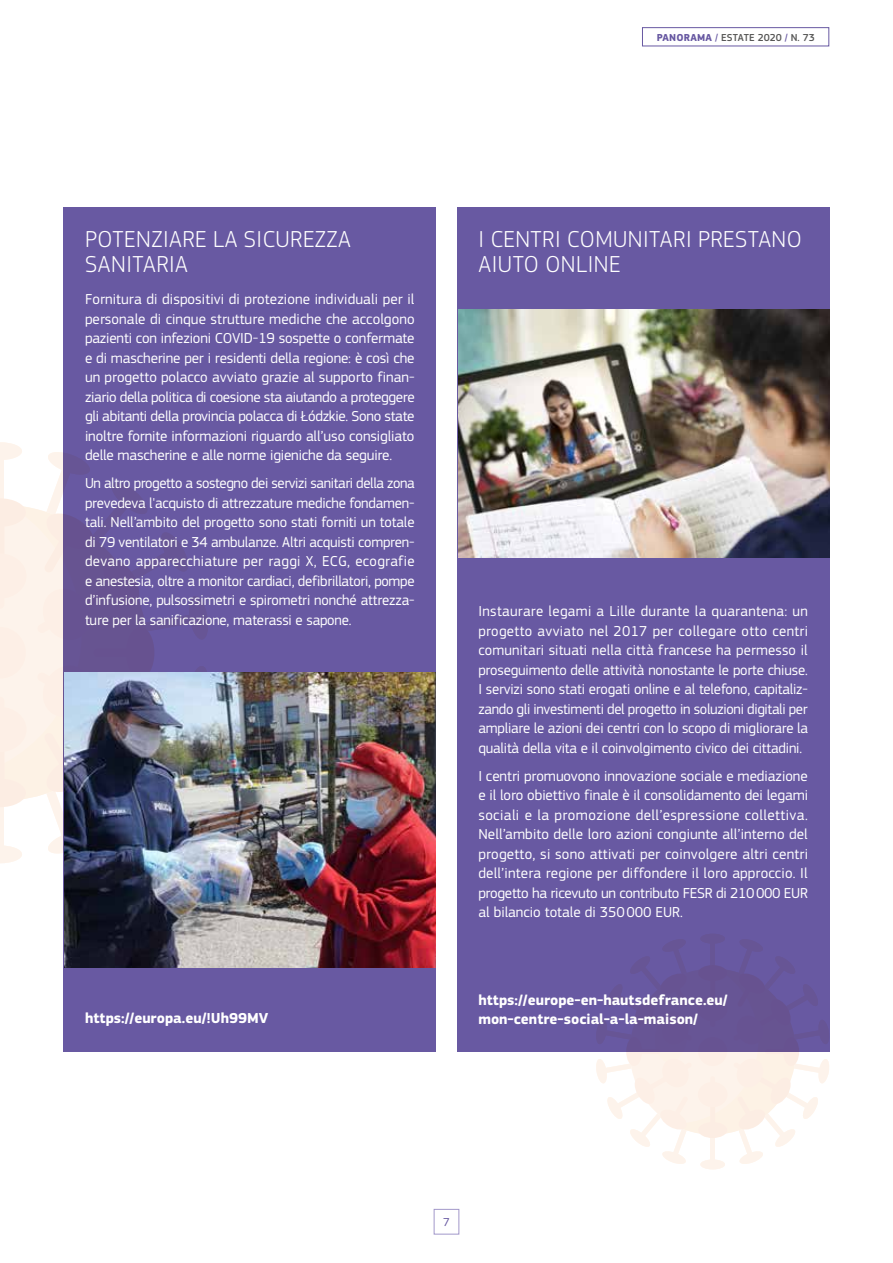
<style>
.page{position:relative;width:893px;height:1263px;background:#fff}
.page>*{position:absolute;margin:0;border:0;box-sizing:border-box;transform-origin:0 0}
.t1{font:300 24px/25.5px "EC Square Sans Pro";letter-spacing:.02em;color:#fff}
.t2{font:15px/19.5px "EC Square Sans Pro";letter-spacing:-.01em;color:#fff;text-align:justify}
.t3{font:700 15px/19.5px "EC Square Sans Pro";color:#fff}
.t4{font:12px "EC Square Sans Pro";color:#6859a2}
.t5{font:500 10.5px "EC Square Sans Pro";color:#575756}
.s1{font-weight:700;color:#6859a2}
.s2{color:#6859a2}
</style>
<div class="page">
<svg style="left:0;top:442px;width:64px;height:421px"></svg>
<div style="left:700px;top:1159px;width:25px;height:10px;background:#fdf3eb;border-radius:50%"></div>
<svg style="left:595px;top:938px;width:235px;height:226px"></svg>
<div style="left:434px;top:1209px;width:25px;height:25px;border:1px solid #a298ca"></div>
<div style="left:642px;top:27px;width:187px;height:19px;border:1px solid #6859a2"></div>
<div style="left:64px;top:207px;width:372px;height:844px;background:#6859a2"></div>
<div style="left:457px;top:207px;width:372px;height:844px;background:#6859a2"></div>
<img style="left:65px;top:673px;width:371px;height:295px">
<img style="left:458px;top:310px;width:371px;height:247px">
<p class="t5" style="left:657px;top:31px;width:160px"><span class="s1">PANORAMA</span> <span class="s2">/</span> ESTATE 2020 <span class="s2">/</span> N. 73</p>
<h1 class="t1" style="left:85px;top:226px;width:267px">POTENZIARE LA SICUREZZA<br>SANITARIA</h1>
<p class="t2" style="left:85px;top:290px;width:331px">Fornitura di dispositivi di protezione individuali per il personale di cinque strutture mediche che accolgono pazienti con infezioni COVID-19 sospette o confermate e di mascherine per i residenti della regione: è così che un progetto polacco avviato grazie al supporto finan&shy;ziario della politica di coesione sta aiutando a proteggere gli abitanti della provincia polacca di Łódzkie. Sono state inoltre fornite informazioni riguardo all’uso consigliato delle mascherine e alle norme igieniche da seguire.</p>
<p class="t2" style="left:85px;top:474px;width:331px">Un altro progetto a sostegno dei servizi sanitari della zona prevedeva l'acquisto di attrezzature mediche fondamen&shy;tali. Nell’ambito del progetto sono stati forniti un totale di 79 ventilatori e 34 ambulanze. Altri acquisti compren&shy;devano apparecchiature per raggi X, ECG, ecografie e anestesia, oltre a monitor cardiaci, defibrillatori, pompe d’infusione, pulsossimetri e spirometri nonché attrezza&shy;ture per la sanificazione, materassi e sapone.</p>
<p class="t3" style="left:85px;top:1009px;width:185px">https://europa.eu/!Uh99MV</p>
<h1 class="t1" style="left:479px;top:226px;width:325px">I CENTRI COMUNITARI PRESTANO<br>AIUTO ONLINE</h1>
<p class="t2" style="left:478px;top:602px;width:331px">Instaurare legami a Lille durante la quarantena: un progetto avviato nel 2017 per collegare otto centri comunitari situati nella città francese ha permesso il proseguimento delle attività nonostante le porte chiuse.<br>I servizi sono stati erogati online e al telefono, capitaliz&shy;zando gli investimenti del progetto in soluzioni digitali per ampliare le azioni dei centri con lo scopo di migliorare la qualità della vita e il coinvolgimento civico dei cittadini.</p>
<p class="t2" style="left:478px;top:766px;width:331px">I centri promuovono innovazione sociale e mediazione e il loro obiettivo finale è il consolidamento dei legami sociali e la promozione dell’espressione collettiva.<br>Nell’ambito delle loro azioni congiunte all’interno del progetto, si sono attivati per coinvolgere altri centri dell’intera regione per diffondere il loro approccio. Il progetto ha ricevuto un contributo FESR di 210000 EUR al bilancio totale di 350000 EUR.</p>
<p class="t3" style="left:478px;top:991px;width:251px">https://europe-en-hautsdefrance.eu/ mon-centre-social-a-la-maison/</p>
<p class="t4" style="left:443px;top:1215px;width:8px">7</p>
</div>
